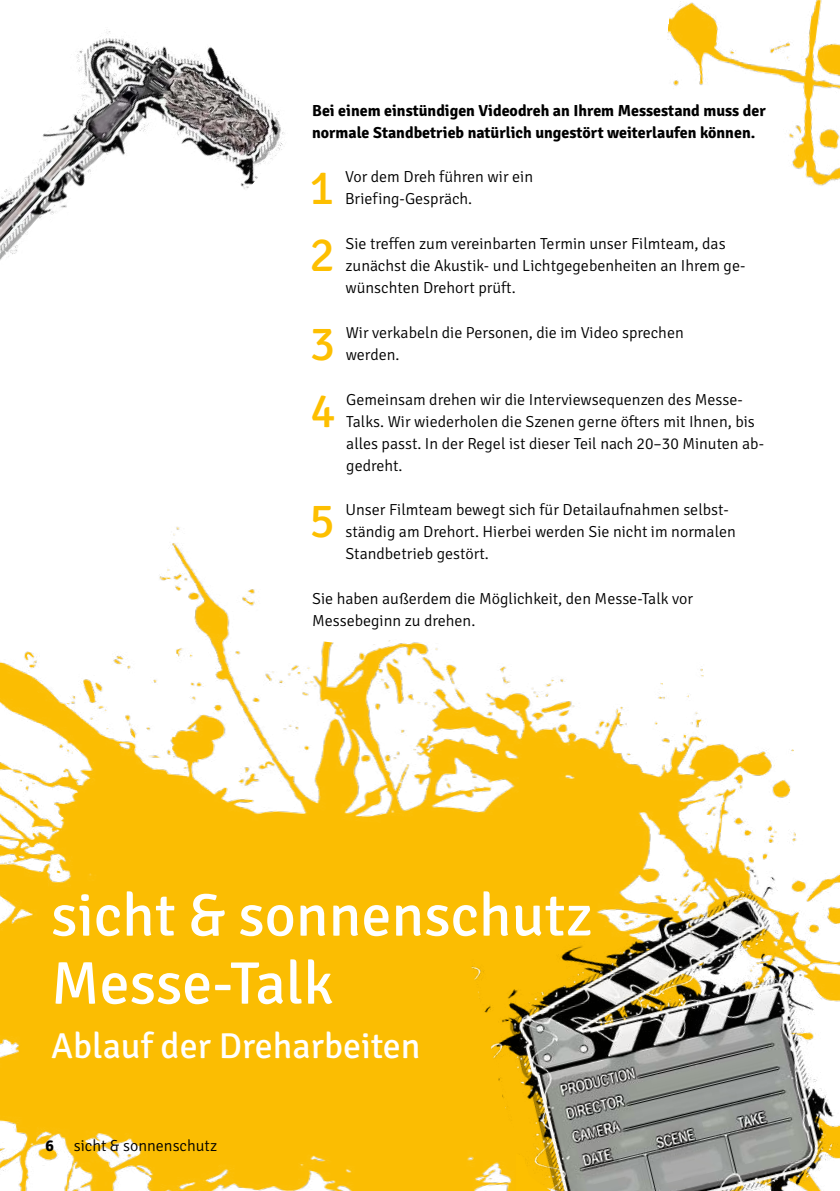
<style>
.page{position:relative;width:840px;height:1191px;background:#fff}
.page>*{position:absolute;margin:0;border:0;box-sizing:border-box;transform-origin:0 0}
.t1{font:60px/68px "Signika";color:#fff}
.t2{font:47.8px "Signika";color:#fdbf00}
.t3{font:36px "Signika";color:#fff}
.t4{font:300 16px/22px "Signika";color:#000}
.t5{font:700 16px/22px "Signika";color:#000}
</style>
<div class="page">
<img style="left:0;top:526px;width:794px;height:665px">
<img style="left:667px;top:0;width:172px;height:186px">
<svg style="left:263px;top:544px;width:142px;height:102px"></svg>
<img style="left:458px;top:828px;width:381px;height:363px">
<svg style="left:515px;top:1153px;width:42px;height:38px;background:#f0b708"></svg>
<img style="left:0;top:29px;width:285px;height:232px">
<p class="t5" style="left:312px;top:99px;width:455px">Bei einem einstündigen Videodreh an Ihrem Messestand muss der normale Standbetrieb natürlich ungestört weiterlaufen können.</p>
<h2 class="t2" style="left:309px;top:161px;width:27px">1</h2>
<p class="t4" style="left:345px;top:166px;width:189px">Vor dem Dreh führen wir ein<br>Briefing-Gespräch.</p>
<h2 class="t2" style="left:309px;top:228px;width:27px">2</h2>
<p class="t4" style="left:345px;top:233px;width:401px">Sie treffen zum vereinbarten Termin unser Filmteam, das zunächst die Akustik- und Lichtgegebenheiten an Ihrem ge&shy;wünschten Drehort prüft.</p>
<h2 class="t2" style="left:310px;top:317px;width:27px">3</h2>
<p class="t4" style="left:345px;top:322px;width:339px">Wir verkabeln die Personen, die im Video sprechen werden.</p>
<h2 class="t2" style="left:310px;top:383px;width:27px">4</h2>
<p class="t4" style="left:346px;top:388px;width:419px">Gemeinsam drehen wir die Interviewsequenzen des Messe-Talks. Wir wiederholen die Szenen gerne öfters mit Ihnen, bis alles passt. In der Regel ist dieser Teil nach 20–30 Minuten ab&shy;gedreht.</p>
<h2 class="t2" style="left:309px;top:494px;width:27px">5</h2>
<p class="t4" style="left:345px;top:499px;width:392px">Unser Filmteam bewegt sich für Detailaufnahmen selbst&shy;ständig am Drehort. Hierbei werden Sie nicht im normalen<br>Standbetrieb gestört.</p>
<p class="t4" style="left:312px;top:588px;width:382px">Sie haben außerdem die Möglichkeit, den Messe-Talk vor<br>Messebeginn zu drehen.</p>
<h1 class="t1" style="left:51px;top:882px;width:542px">sicht &amp; sonnenschutz<br>Messe-Talk</h1>
<h3 class="t3" style="left:51px;top:1025px;width:371px">Ablauf der Dreharbeiten</h3>
<p class="t5" style="left:45px;top:1135px;width:10px">6</p>
<p class="t4" style="left:74px;top:1135px;width:145px">sicht &amp; sonnenschutz</p>
</div>
